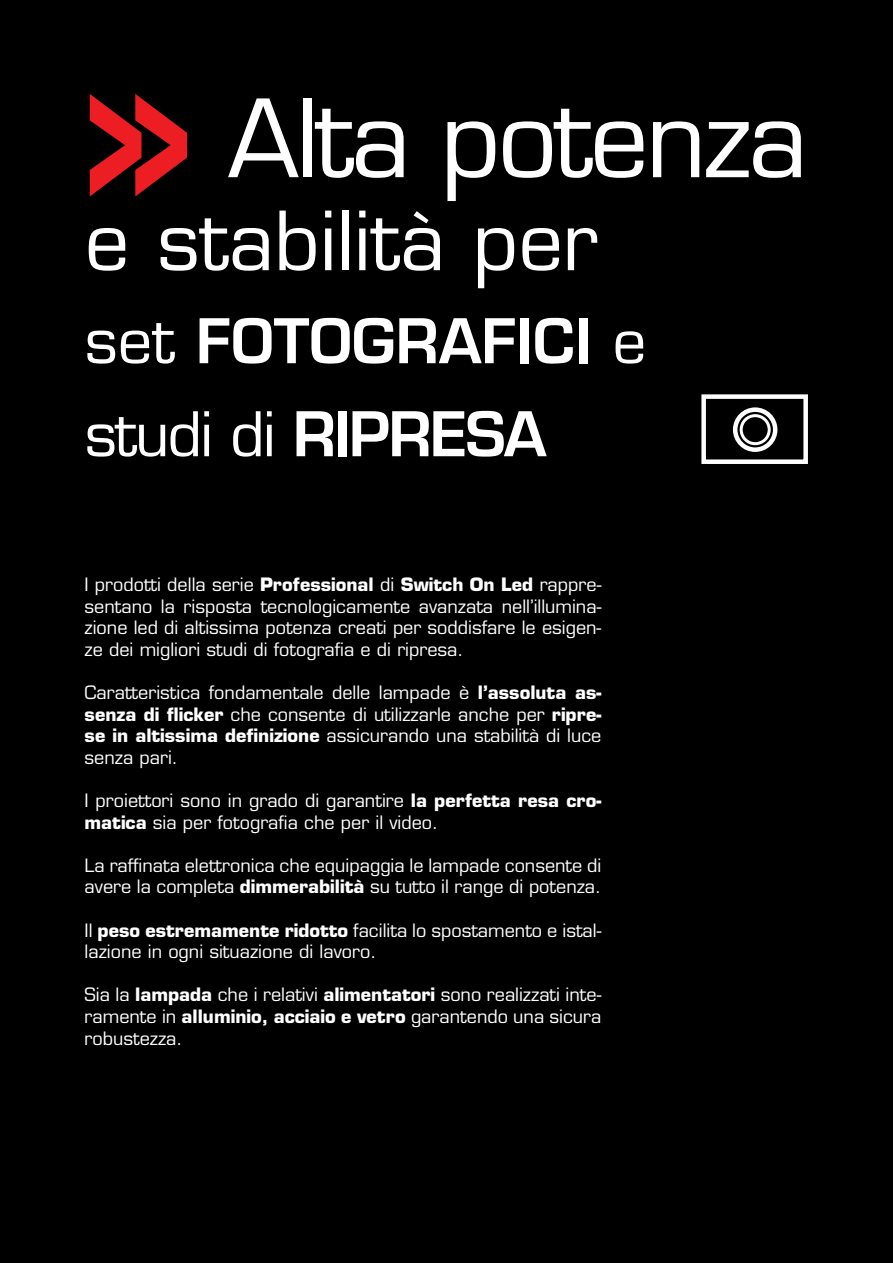
<style>
.page{position:relative;width:893px;height:1263px;background:#000}
.page>*{position:absolute;margin:0;border:0;box-sizing:border-box;transform-origin:0 0}
.t1{font:700 207px "Eurostile";color:#ed1d24;scale:.5 1}
.t2{font:105px "Eurostile";letter-spacing:-.03em;color:#fff}
.t3{font:79.5px "Eurostile";color:#fff}
.t4{font:600 60px/93px "Eurostile";color:#fff}
.t5{font:18px/21.6px "Eurostile";color:#fff;text-align:justify}
.s1{font-weight:400;font-size:61.5px}
.s2{font-weight:400}
.s3{font-weight:700}
</style>
<div class="page">
<div style="left:701px;top:394px;width:107px;height:70px;border:4px solid #fff"></div>
<div style="left:740px;top:414px;width:31px;height:31px;border:3px solid #fff;border-radius:50%"></div>
<div style="left:733px;top:407px;width:44px;height:45px;border:4px solid #fff;border-radius:50%"></div>
<h1 class="t1" style="left:85px;top:-2px;width:217px">&gt;&gt;</h1>
<h2 class="t2" style="left:227px;top:76px;width:582px">Alta potenza</h2>
<h3 class="t3" style="left:85px;top:193px;width:515px">e stabilità per</h3>
<h3 class="t4" style="left:85px;top:294px;width:563px"><span class="s1">set</span> FOTOGRAFICI <span class="s2">e studi di</span> RIPRESA</h3>
<p class="t5" style="left:85px;top:574px;width:518px">I prodotti della serie <span class="s3">Professional</span> di <span class="s3">Switch On Led</span> rappre&shy;sentano la risposta tecnologicamente avanzata nell’illumina&shy;zione led di altissima potenza creati per soddisfare le esigen&shy;ze dei migliori studi di fotografia e di ripresa.</p>
<p class="t5" style="left:85px;top:682px;width:518px">Caratteristica fondamentale delle lampade è <span class="s3">l’assoluta as&shy;senza di flicker</span> che consente di utilizzarle anche per <span class="s3">ripre&shy;se in altissima definizione</span> assicurando una stabilità di luce senza pari.</p>
<p class="t5" style="left:85px;top:790px;width:518px">I proiettori sono in grado di garantire <span class="s3">la perfetta resa cro&shy;matica</span> sia per fotografia che per il video.</p>
<p class="t5" style="left:85px;top:854px;width:518px">La raffinata elettronica che equipaggia le lampade consente di avere la completa <span class="s3">dimmerabilità</span> su tutto il range di potenza.</p>
<p class="t5" style="left:85px;top:919px;width:518px">Il <span class="s3">peso estremamente ridotto</span> facilita lo spostamento e istal&shy;lazione in ogni situazione di lavoro.</p>
<p class="t5" style="left:85px;top:984px;width:518px">Sia la <span class="s3">lampada</span> che i relativi <span class="s3">alimentatori</span> sono realizzati inte&shy;ramente in <span class="s3">alluminio, acciaio e vetro</span> garantendo una sicura robustezza.</p>
</div>
